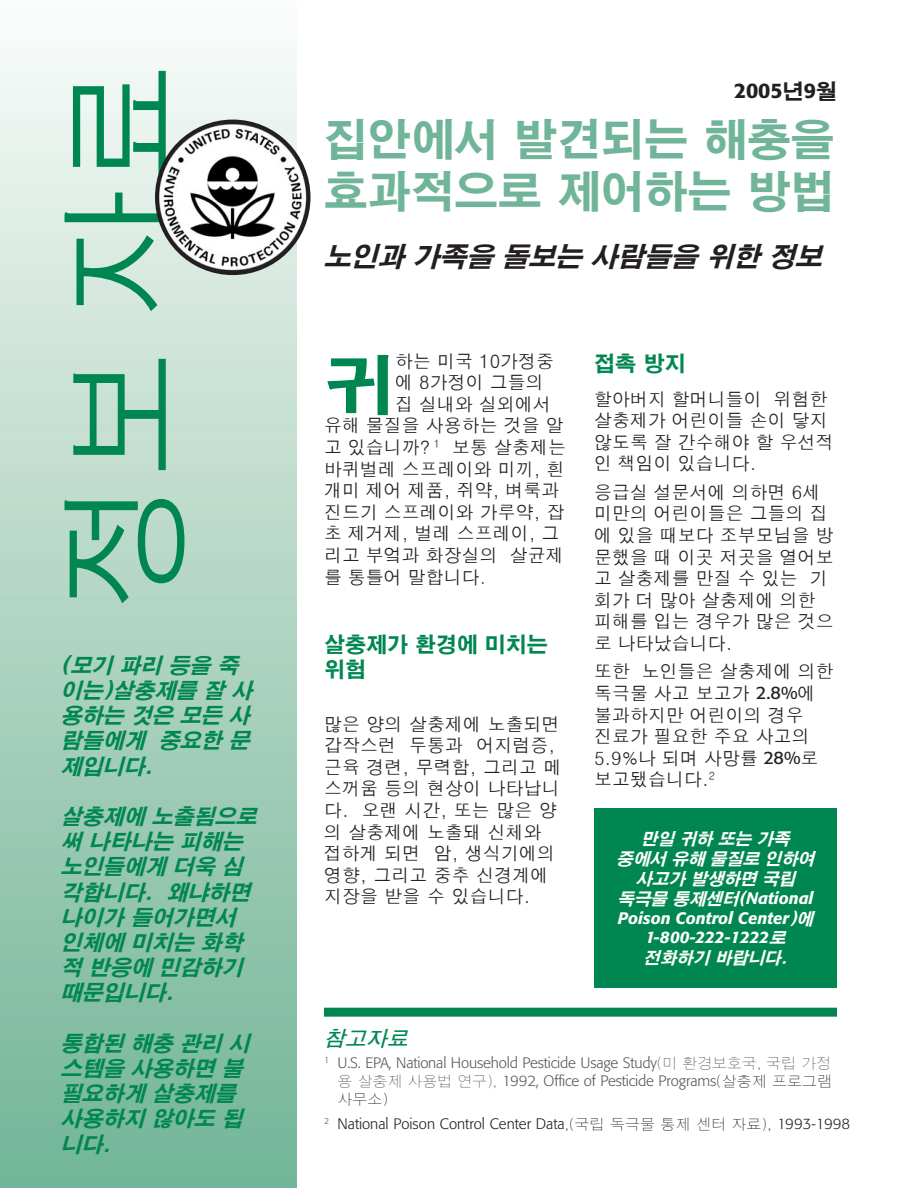
<style>
.page{position:relative;width:918px;height:1188px;background:#fff}
.page>*{position:absolute;margin:0;border:0;box-sizing:border-box;transform-origin:0 0}
.t1{font:500 135px "HY Go Thic";color:#008751}
.t2{font:64.2px "HY Go Thic Extra";color:#008751;scale:1.11 1}
.t3{font:43.5px/52.2px "HY Go Thic Extra";color:#70b599}
.t4{font:italic 27px "HY Go Thic Extra";color:#231f20}
.t5{font:italic 21px/25.2px "HY Go Thic Extra";color:#008751}
.t6{font:21px/25.2px "HY Go Thic Extra";color:#008751}
.t7{font:500 21px "Formata";color:#231f20}
.t8{font:italic 700 21px "HY Go Thic";color:#008751}
.t9{font:500 18px/21.6px "HY Go Thic";color:#231f20}
.t10{font:italic 16.5px/19.8px "HY Go Thic Extra";color:#fff;text-align:center}
.t11{font:italic 500 16.5px/19.8px "Formata";color:#fff;text-align:center}
.t12{font:300 15px/18px "Formata";letter-spacing:-.01em;color:#57585a;text-align:right}
.t13{font:300 15px "Formata";color:#231f20}
.t14{font:300 15px "HY Go Thic";color:#231f20}
.s1{font-family:"HY Go Thic Extra";font-weight:400}
.s2{font-size:16.5px}
.s3{font-family:"Formata";font-weight:400}
.s4{font-family:"Formata";font-weight:500}
.s5{font-family:"HY Go Thic"}
.s6{font-family:"HY Go Thic";color:#231f20}
</style>
<div class="page">
<div style="left:0;top:0;width:297px;height:1188px;background:linear-gradient(to bottom,#f7faf7,#72b497)"></div>
<div style="left:324px;top:1008px;width:513px;height:9px;background:#008751"></div>
<div style="left:594px;top:808px;width:243px;height:180px;background:#008751"></div>
<img style="left:156px;top:121px;width:153px;height:153px;border-radius:50%">
<div style="left:155px;top:120px;width:155px;height:155px;border:3px solid #231f20;border-radius:50%"></div>
<h1 class="t1" style="left:56px;top:610px;width:553px;rotate:-90deg">정보 자료</h1>
<p class="t5" style="left:61px;top:653px;width:199px">(모기 파리 등을 죽 이는)살충제를 잘 사 용하는 것은 모든 사 람들에게 중요한 문 제입니다.</p>
<p class="t5" style="left:61px;top:804px;width:203px">살충제에 노출됨으로 써 나타나는 피해는 노인들에게 더욱 심 각합니다. 왜냐하면 나이가 들어가면서 인체에 미치는 화학 적 반응에 민감하기 때문입니다.</p>
<p class="t5" style="left:61px;top:1031px;width:196px">통합된 해충 관리 시 스템을 사용하면 불 필요하게 살충제를 사용하지 않아도 됩 니다.</p>
<p class="t7" style="left:734px;top:77px;width:104px">2005<span class="s1">년</span>9<span class="s1">월</span></p>
<h3 class="t3" style="left:324px;top:114px;width:512px">집안에서 발견되는 해충을 효과적으로 제어하는 방법</h3>
<h3 class="t4" style="left:324px;top:243px;width:507px">노인과 가족을 돌보는 사람들을 위한 정보</h3>
<h2 class="t2" style="left:324px;top:353px;width:66px">귀</h2>
<p class="t9" style="left:395px;top:350px;width:160px">하는 미국 10가정중</p>
<p class="t9" style="left:395px;top:372px;width:150px">에 8가정이 그들의</p>
<p class="t9" style="left:395px;top:393px;width:157px">집 실내와 실외에서</p>
<p class="t9" style="left:324px;top:415px;width:241px">유해 물질을 사용하는 것을 알</p>
<p class="t9" style="left:324px;top:437px;width:244px">고 있습니까? <sup>1</sup> 보통 살충제는</p>
<p class="t9" style="left:324px;top:458px;width:242px">바퀴벌레 스프레이와 미끼, 흰</p>
<p class="t9" style="left:324px;top:480px;width:237px">개미 제어 제품, 쥐약, 벼룩과</p>
<p class="t9" style="left:324px;top:501px;width:242px">진드기 스프레이와 가루약, 잡</p>
<p class="t9" style="left:324px;top:523px;width:237px">초 제거제, 벌레 스프레이, 그</p>
<p class="t9" style="left:324px;top:545px;width:241px">리고 부엌과 화장실의 살균제</p>
<p class="t9" style="left:324px;top:566px;width:164px">를 통틀어 말합니다<span class="s2">.</span></p>
<p class="t6" style="left:324px;top:632px;width:225px">살충제가 환경에 미치는 위험</p>
<p class="t9" style="left:324px;top:713px;width:239px">많은 양의 살충제에 노출되면 갑작스런 두통과 어지럼증, 근육 경련, 무력함, 그리고 메 스꺼움 등의 현상이 나타납니 다. 오랜 시간, 또는 많은 양 의 살충제에 노출돼 신체와 접하게 되면 암, 생식기에의 영향, 그리고 중추 신경계에 지장을 받을 수 있습니다.</p>
<p class="t6" style="left:594px;top:351px;width:93px">접촉 방지</p>
<p class="t9" style="left:594px;top:388px;width:241px">할아버지 할머니들이 위험한 살충제가 어린이들 손이 닿지 않도록 잘 간수해야 할 우선적 인 책임이 있습니다.</p>
<p class="t9" style="left:594px;top:482px;width:241px">응급실 설문서에 의하면 6세 미만의 어린이들은 그들의 집 에 있을 때보다 조부모님을 방 문했을 때 이곳 저곳을 열어보 고 살충제를 만질 수 있는 기 회가 더 많아 살충제에 의한 피해를 입는 경우가 많은 것으 로 나타났습니다.</p>
<p class="t9" style="left:594px;top:661px;width:241px">또한 노인들은 살충제에 의한 독극물 사고 보고가 <span class="s3">2.8%</span>에 불과하지만 어린이의 경우 진료가 필요한 주요 사고의<br>5.9%나 되며 사망률 <span class="s3">28%</span>로 보고됐습니다.<sup>2</sup></p>
<p class="t10" style="left:617px;top:830px;width:204px">만일 귀하 또는 가족 중에서 유해 물질로 인하여 사고가 발생하면 국립 독극물 통제센터(<span class="s4">National</span></p>
<p class="t11" style="left:618px;top:908px;width:201px">Poison Control Center<span class="s1">)에<br></span>1-800-222-1222<span class="s1">로</span></p>
<p class="t10" style="left:644px;top:948px;width:150px">전화하기 바랍니다.</p>
<p class="t8" style="left:324px;top:1028px;width:91px">참고자료</p>
<p class="t12" style="left:324px;top:1054px;width:510px"><sup>1</sup> U.S. EPA, National Household Pesticide Usage Study<span class="s5">(미 환경보호국, 국립 가정 용 살충제 사용법 연구),</span> 1992, Office of Pesticide Programs<span class="s6">(살충제 프로그램</span></p>
<p class="t14" style="left:338px;top:1092px;width:52px">사무소)</p>
<p class="t13" style="left:324px;top:1115px;width:528px"><sup>2</sup> National Poison Control Center Data<span class="s5">,(국립 독극물 통제 센터 자료),</span> 1993-1998</p>
</div>
